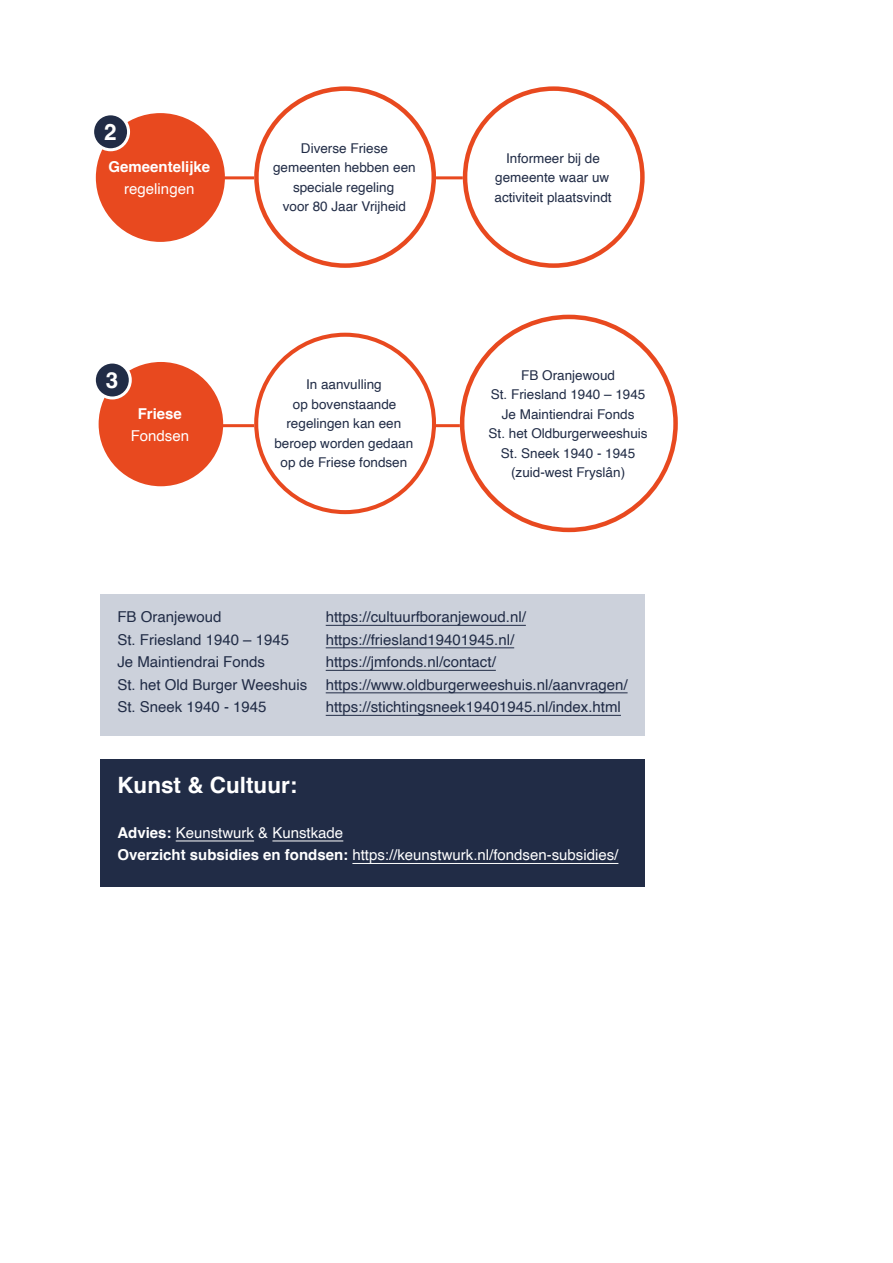
<style>
.page{position:relative;width:893px;height:1263px;background:#fff}
.page>*{position:absolute;margin:0;border:0;box-sizing:border-box;transform-origin:0 0}
.t1{font:700 22.5px "Helvetica";color:#fff}
.t2{font:15px/22.5px "Helvetica";color:#212c46}
.t3{font:15px/22.5px "Helvetica";color:#fff}
.t4{font:700 15px "Helvetica";color:#fff}
.t5{font:13.5px/19.5px "Helvetica";color:#212c46;text-align:center}
.s1{font-weight:700}
</style>
<div class="page">
<div style="left:254px;top:86px;width:182px;height:182px;border:4px solid #e8491f;border-radius:50%"></div>
<div style="left:254px;top:333px;width:182px;height:181px;border:4px solid #e8491f;border-radius:50%"></div>
<div style="left:463px;top:86px;width:182px;height:182px;border:4px solid #e8491f;border-radius:50%"></div>
<div style="left:99px;top:362px;width:124px;height:124px;background:#e8491f;border-radius:50%"></div>
<div style="left:94px;top:362px;width:36px;height:36px;background:#212c46;border-radius:50%"></div>
<div style="left:93px;top:361px;width:39px;height:38px;border:3px solid #fff;border-radius:50%"></div>
<div style="left:98px;top:115px;width:125px;height:125px;background:#e8491f;border-radius:50%"></div>
<div style="left:96px;top:113px;width:129px;height:129px;border:4px solid #e8491f;border-radius:50%"></div>
<div style="left:93px;top:114px;width:36px;height:36px;background:#212c46;border-radius:50%"></div>
<div style="left:91px;top:112px;width:39px;height:39px;border:3px solid #fff;border-radius:50%"></div>
<div style="left:100px;top:594px;width:545px;height:142px;background:#ccd1db"></div>
<hr style="left:326px;top:625px;width:200px;height:1px;background:#212c46">
<hr style="left:326px;top:648px;width:188px;height:1px;background:#212c46">
<hr style="left:326px;top:670px;width:170px;height:1px;background:#212c46">
<hr style="left:326px;top:693px;width:302px;height:1px;background:#212c46">
<hr style="left:326px;top:715px;width:295px;height:1px;background:#212c46">
<div style="left:100px;top:759px;width:545px;height:128px;background:#212c46"></div>
<hr style="left:176px;top:841px;width:78px;height:1px;background:#fff">
<hr style="left:272px;top:841px;width:71px;height:1px;background:#fff">
<hr style="left:352px;top:863px;width:266px;height:1px;background:#fff">
<hr style="left:436px;top:176px;width:27px;height:3px;background:#e8491f">
<hr style="left:433px;top:424px;width:27px;height:3px;background:#e8491f">
<hr style="left:218px;top:176px;width:36px;height:3px;background:#e8491f">
<hr style="left:218px;top:424px;width:36px;height:3px;background:#e8491f">
<h1 class="t1" style="left:104px;top:119px;width:14px">2</h1>
<p class="t4" style="left:108px;top:157px;width:103px">Gemeentelijke</p>
<p class="t3" style="left:124px;top:178px;width:72px">regelingen</p>
<h1 class="t1" style="left:106px;top:367px;width:14px">3</h1>
<p class="t4" style="left:138px;top:404px;width:46px">Friese</p>
<p class="t3" style="left:131px;top:425px;width:60px">Fondsen</p>
<p class="t5" style="left:273px;top:139px;width:144px">Diverse Friese gemeenten hebben een speciale regeling<br>voor 80 Jaar Vrijheid</p>
<p class="t5" style="left:495px;top:149px;width:119px">Informeer bij de gemeente waar uw activiteit plaatsvindt</p>
<p class="t5" style="left:274px;top:375px;width:140px">In aanvulling<br>op bovenstaande regelingen kan een beroep worden gedaan op de Friese fondsen</p>
<p class="t5" style="left:489px;top:366px;width:161px">FB Oranjewoud<br>St. Friesland 1940 – 1945<br>Je Maintiendrai Fonds<br>St. het Oldburgerweeshuis<br>St. Sneek 1940 - 1945 (zuid-west Fryslân)</p>
<p class="t2" style="left:117px;top:606px;width:106px">FB Oranjewoud</p>
<p class="t2" style="left:326px;top:606px;width:202px">https://cultuurfboranjewoud.nl/</p>
<p class="t2" style="left:117px;top:629px;width:173px">St. Friesland 1940 – 1945</p>
<p class="t2" style="left:326px;top:629px;width:190px">https://friesland19401945.nl/</p>
<p class="t2" style="left:117px;top:651px;width:149px">Je Maintiendrai Fonds</p>
<p class="t2" style="left:117px;top:651px;width:512px;text-indent:208px">https://jmfonds.nl/contact/<br>St. het Old Burger Weeshuis https://www.oldburgerweeshuis.nl/aanvragen/<br>St. Sneek 1940 - 1945</p>
<p class="t2" style="left:326px;top:696px;width:297px">https://stichtingsneek19401945.nl/index.html</p>
<h1 class="t1" style="left:117px;top:771px;width:181px">Kunst &amp; Cultuur:</h1>
<p class="t3" style="left:117px;top:822px;width:502px"><span class="s1">Advies:</span> Keunstwurk &amp; Kunstkade<br><span class="s1">Overzicht subsidies en fondsen:</span> https://keunstwurk.nl/fondsen-subsidies/</p>
</div>
